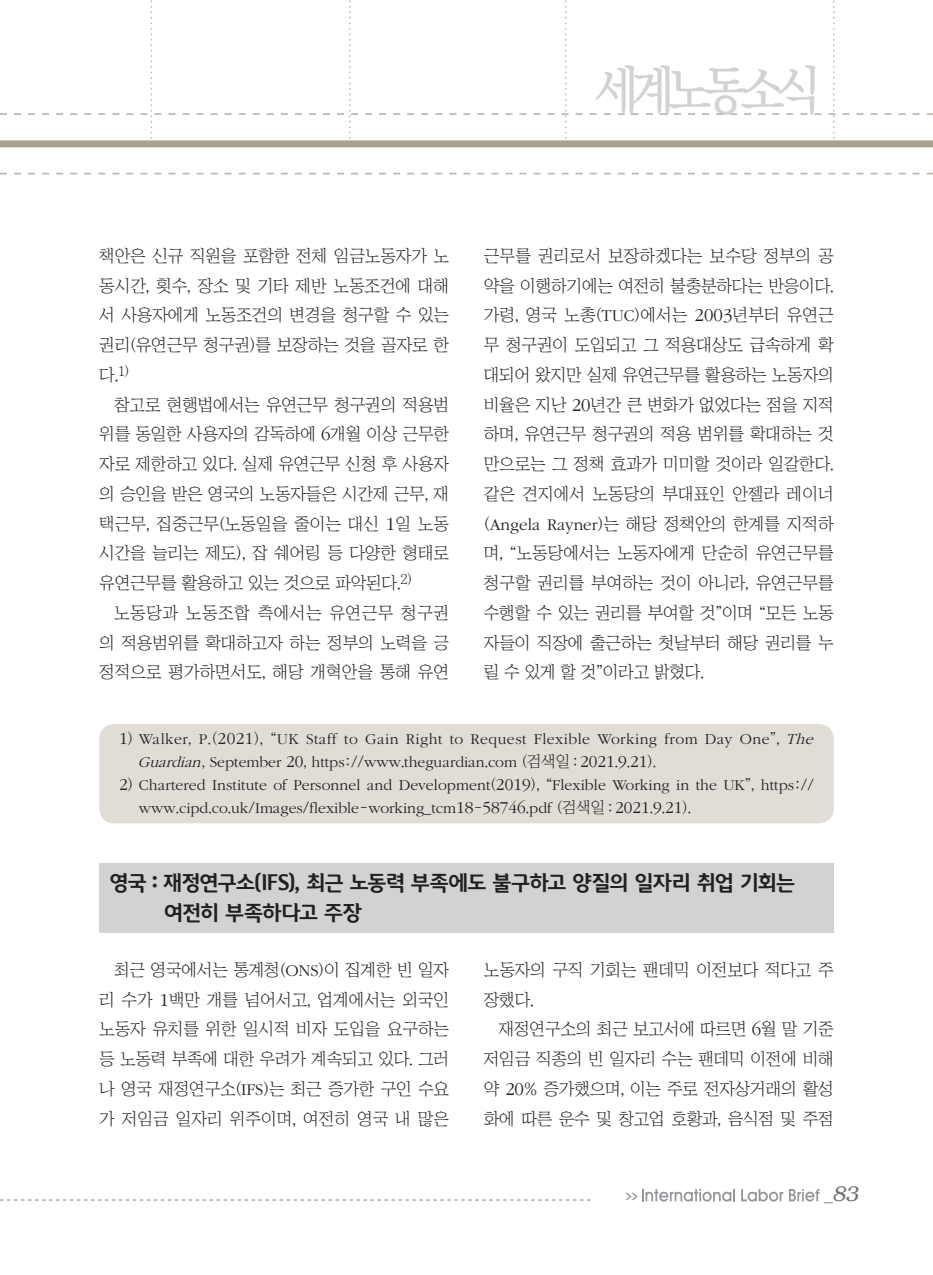
<style>
.page{position:relative;width:933px;height:1275px;background:#fff}
.page>*{position:absolute;margin:0;border:0;box-sizing:border-box;transform-origin:0 0}
.t1{font:500 52.5px "Ko Pub Batang";letter-spacing:-.175em;color:#d1d2d4;scale:.9 1}
.노사정__제목{font:700 21px/29.8px "Auction Gothic";letter-spacing:-.055em;color:#231f20}
.t2{font:italic 300 21px "Bookman";color:#6c6d70}
.노사정__본문{font:17.15px/29.8px "Chosunilbo NM";letter-spacing:-.01em;color:#231f20;text-align:justify}
.각주{font:300 15.75px/22.8px "ITC Garamond Std";letter-spacing:.005em;color:#231f20}
.각주-2{font:300 15.75px/22.8px "ITC Garamond Std";letter-spacing:.03em;color:#231f20}
.t3{font:700 7.88px "Ko Pub Dotum";color:#939598;scale:2 1}
.s1{font-family:"ITC Garamond Std";font-weight:300;font-size:18.9px}
.s2{font-family:"ITC Garamond Std";font-weight:300}
.s3{font-size:17.32px}
.s4{font-family:"Chosunilbo NM";font-weight:400}
.s5{font-style:italic}
.s6{font-family:"Helvetica";font-weight:400;font-style:normal;font-size:17.5px}
</style>
<div class="page">
<svg style="left:0;top:1199px;width:590px;height:1px"></svg>
<svg style="left:0;top:173px;width:933px;height:1px"></svg>
<svg style="left:0;top:0;width:933px;height:147px"></svg>
<svg style="left:642px;top:1189px;width:93px;height:13px"></svg>
<svg style="left:741px;top:1189px;width:42px;height:13px"></svg>
<svg style="left:789px;top:1189px;width:30px;height:12px"></svg>
<div style="left:99px;top:724px;width:734px;height:99px;background:#e1dcd5;border-radius:15px"></div>
<div style="left:99px;top:863px;width:734px;height:69px;background:#d1d2d4"></div>
<h1 class="t1" style="left:595px;top:64px;width:253px">세계노동소식</h1>
<p class="노사정__본문" style="left:99px;top:241px;width:351px">책안은 신규 직원을 포함한 전체 임금노동자가 노 동시간, 횟수, 장소 및 기타 제반 노동조건에 대해 서 사용자에게 노동조건의 변경을 청구할 수 있는 권리(유연근무 청구권)를 보장하는 것을 골자로 한 다.<sup>1)</sup></p>
<p class="노사정__본문" style="left:99px;top:389px;width:351px;text-indent:15px">참고로 현행법에서는 유연근무 청구권의 적용범 위를 동일한 사용자의 감독하에 <span class="s1">6</span>개월 이상 근무한 자로 제한하고 있다. 실제 유연근무 신청 후 사용자 의 승인을 받은 영국의 노동자들은 시간제 근무, 재 택근무, 집중근무(노동일을 줄이는 대신 <span class="s1">1</span>일 노동 시간을 늘리는 제도), 잡 쉐어링 등 다양한 형태로 유연근무를 활용하고 있는 것으로 파악된다.<sup>2)</sup></p>
<p class="노사정__본문" style="left:99px;top:598px;width:351px;text-indent:15px">노동당과 노동조합 측에서는 유연근무 청구권 의 적용범위를 확대하고자 하는 정부의 노력을 긍 정적으로 평가하면서도, 해당 개혁안을 통해 유연</p>
<p class="노사정__본문" style="left:484px;top:241px;width:351px">근무를 권리로서 보장하겠다는 보수당 정부의 공 약을 이행하기에는 여전히 불충분하다는 반응이다. 가령, 영국 노총(<span class="s2">TUC</span>)에서는 <span class="s1">2003</span>년부터 유연근 무 청구권이 도입되고 그 적용대상도 급속하게 확 대되어 왔지만 실제 유연근무를 활용하는 노동자의 비율은 지난 <span class="s1">20</span>년간 큰 변화가 없었다는 점을 지적 하며, 유연근무 청구권의 적용 범위를 확대하는 것 만으로는 그 정책 효과가 미미할 것이라 일갈한다. 같은 견지에서 노동당의 부대표인 안젤라 레이너 (<span class="s2">Angela Rayner</span>)는 해당 정책안의 한계를 지적하 며, “노동당에서는 노동자에게 단순히 유연근무를 청구할 권리를 부여하는 것이 아니라, 유연근무를 수행할 수 있는 권리를 부여할 것”이며 “모든 노동 자들이 직장에 출근하는 첫날부터 해당 권리를 누 릴 수 있게 할 것”이라고 밝혔다.</p>
<p class="각주-2" style="left:138px;top:728px;width:681px;text-indent:-19px"><span class="s3">1</span><span class="s4">)</span> Walker<span class="s4">,</span> P<span class="s4">.(</span><span class="s3">2021</span><span class="s4">), “</span>UK Staff to Gain Right to Request Flexible Working from Day One<span class="s4">”,</span> <span class="s5">The<br>Guardian</span><span class="s4">,</span> September <span class="s3">20</span><span class="s4">,</span> https<span class="s4">://</span>www<span class="s4">.</span>theguardian<span class="s4">.</span>com <span class="s4">(검색일 :</span> <span class="s3">2021</span><span class="s4">.</span><span class="s3">9</span><span class="s4">.</span><span class="s3">21</span><span class="s4">).</span></p>
<p class="각주" style="left:139px;top:774px;width:676px;text-indent:-20px"><span class="s3">2</span><span class="s4">)</span> Chartered Institute of Personnel and Development<span class="s4">(</span><span class="s3">2019</span><span class="s4">), “</span>Flexible Working in the UK<span class="s4">”,</span> https<span class="s4">:// </span>www<span class="s4">.</span>cipd<span class="s4">.</span>co<span class="s4">.</span>uk<span class="s4">/</span>Images<span class="s4">/</span>flexible<span class="s4">-</span>working<span class="s4">_</span>tcm<span class="s3">18</span><span class="s4">-</span><span class="s3">58746</span><span class="s4">.</span>pdf <span class="s4">(검색일 :</span> <span class="s3">2021</span><span class="s4">.</span><span class="s3">9</span><span class="s4">.</span><span class="s3">21</span><span class="s4">).</span></p>
<p class="노사정__제목" style="left:164px;top:869px;width:633px;text-indent:-55px">영국 : 재정연구소(IFS), 최근 노동력 부족에도 불구하고 양질의 일자리 취업 기회는 여전히 부족하다고 주장</p>
<p class="노사정__본문" style="left:99px;top:955px;width:351px;text-indent:15px">최근 영국에서는 통계청(<span class="s2">ONS</span>)이 집계한 빈 일자 리 수가 <span class="s1">1</span>백만 개를 넘어서고, 업계에서는 외국인 노동자 유치를 위한 일시적 비자 도입을 요구하는 등 노동력 부족에 대한 우려가 계속되고 있다. 그러 나 영국 재정연구소(<span class="s2">IFS</span>)는 최근 증가한 구인 수요 가 저임금 일자리 위주이며, 여전히 영국 내 많은</p>
<p class="노사정__본문" style="left:484px;top:955px;width:351px">노동자의 구직 기회는 팬데믹 이전보다 적다고 주 장했다.</p>
<p class="노사정__본문" style="left:484px;top:1014px;width:351px;text-indent:15px">재정연구소의 최근 보고서에 따르면 <span class="s1">6</span>월 말 기준 저임금 직종의 빈 일자리 수는 팬데믹 이전에 비해 약 <span class="s1">20</span>% 증가했으며, 이는 주로 전자상거래의 활성 화에 따른 운수 및 창고업 호황과, 음식점 및 주점</p>
<p class="t3" style="left:625px;top:1192px;width:8px">&gt;&gt;</p>
<p class="t2" style="left:824px;top:1182px;width:36px"><span class="s6">_</span>83</p>
</div>
